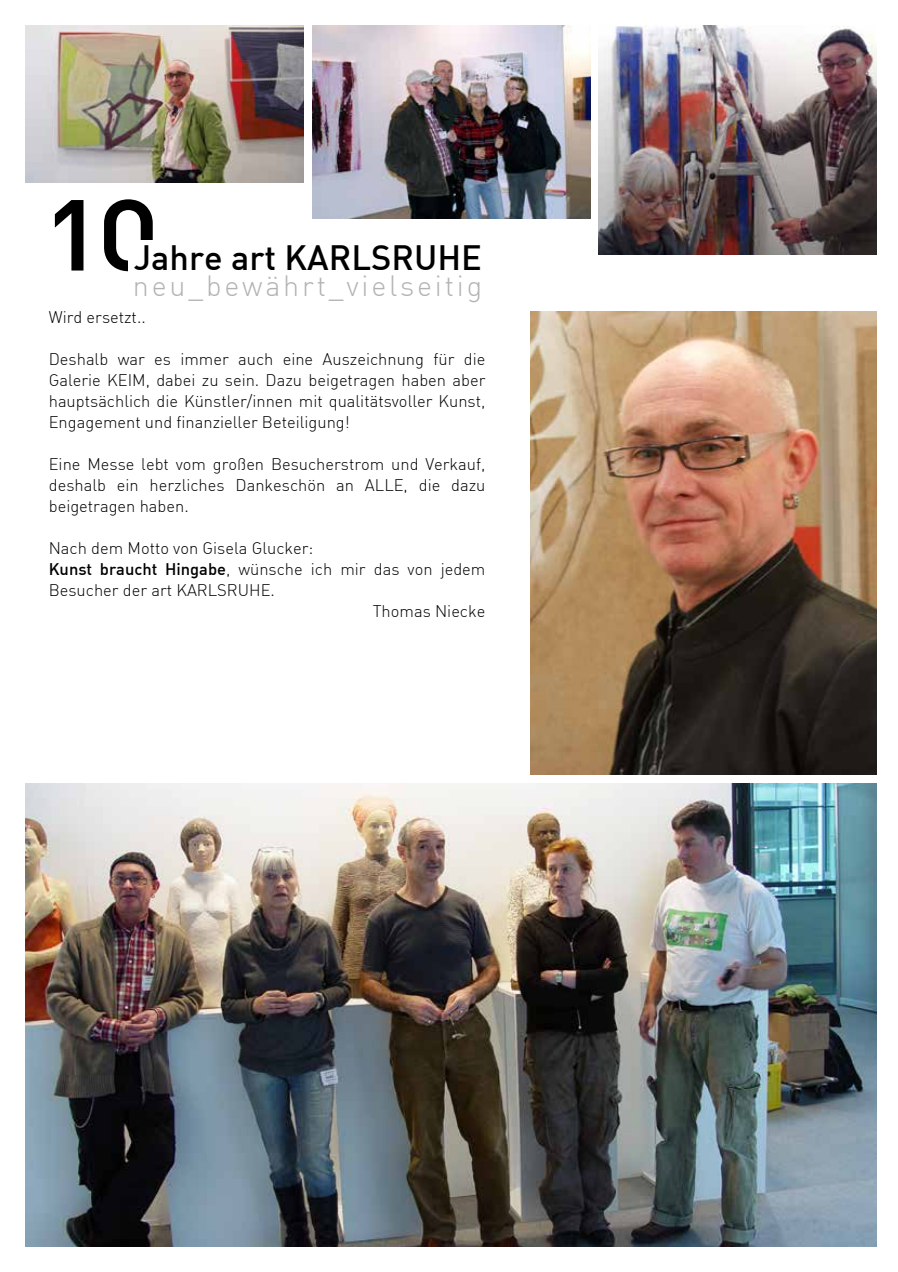
<style>
.page{position:relative;width:898px;height:1272px;background:#fff}
.page>*{position:absolute;margin:0;border:0;box-sizing:border-box;transform-origin:0 0}
.t1{font:500 118.05px "DIN Alternate";color:#000}
.t2{font:500 34.5px "DIN Alternate";color:#000}
.t3{font:300 28.65px "DIN Alternate";letter-spacing:.095em;color:#b1b3b4}
.t4{font:300 16.5px/21px "DIN Alternate";color:#000;text-align:justify}
.s1{font-weight:500}
</style>
<div class="page">
<img style="left:530px;top:311px;width:346px;height:463px">
<img style="left:26px;top:26px;width:277px;height:156px">
<img style="left:598px;top:26px;width:278px;height:229px">
<img style="left:26px;top:783px;width:850px;height:463px">
<img style="left:312px;top:26px;width:278px;height:192px">
<h1 class="t1" style="left:49px;top:152px;width:113px">10</h1>
<h2 class="t2" style="left:134px;top:236px;width:349px">Jahre art KARLSRUHE</h2>
<h3 class="t3" style="left:133px;top:268px;width:350px">neu_bewährt_vielseitig</h3>
<p class="t4" style="left:49px;top:306px;width:98px">Wird ersetzt..</p>
<p class="t4" style="left:49px;top:348px;width:438px">Deshalb war es immer auch eine Auszeichnung für die Galerie KEIM, dabei zu sein. Dazu beigetragen haben aber hauptsächlich die Künstler/innen mit qualitätsvoller Kunst, Engagement und finanzieller Beteiligung!</p>
<p class="t4" style="left:49px;top:453px;width:438px">Eine Messe lebt vom großen Besucherstrom und Verkauf, deshalb ein herzliches Dankeschön an ALLE, die dazu beigetragen haben.</p>
<p class="t4" style="left:49px;top:537px;width:266px">Nach dem Motto von Gisela Glucker:</p>
<p class="t4" style="left:49px;top:558px;width:438px"><span class="s1">Kunst braucht Hingabe</span>, wünsche ich mir das von jedem</p>
<p class="t4" style="left:49px;top:579px;width:227px">Besucher der art KARLSRUHE.</p>
<p class="t4" style="left:372px;top:600px;width:114px">Thomas Niecke</p>
</div>
